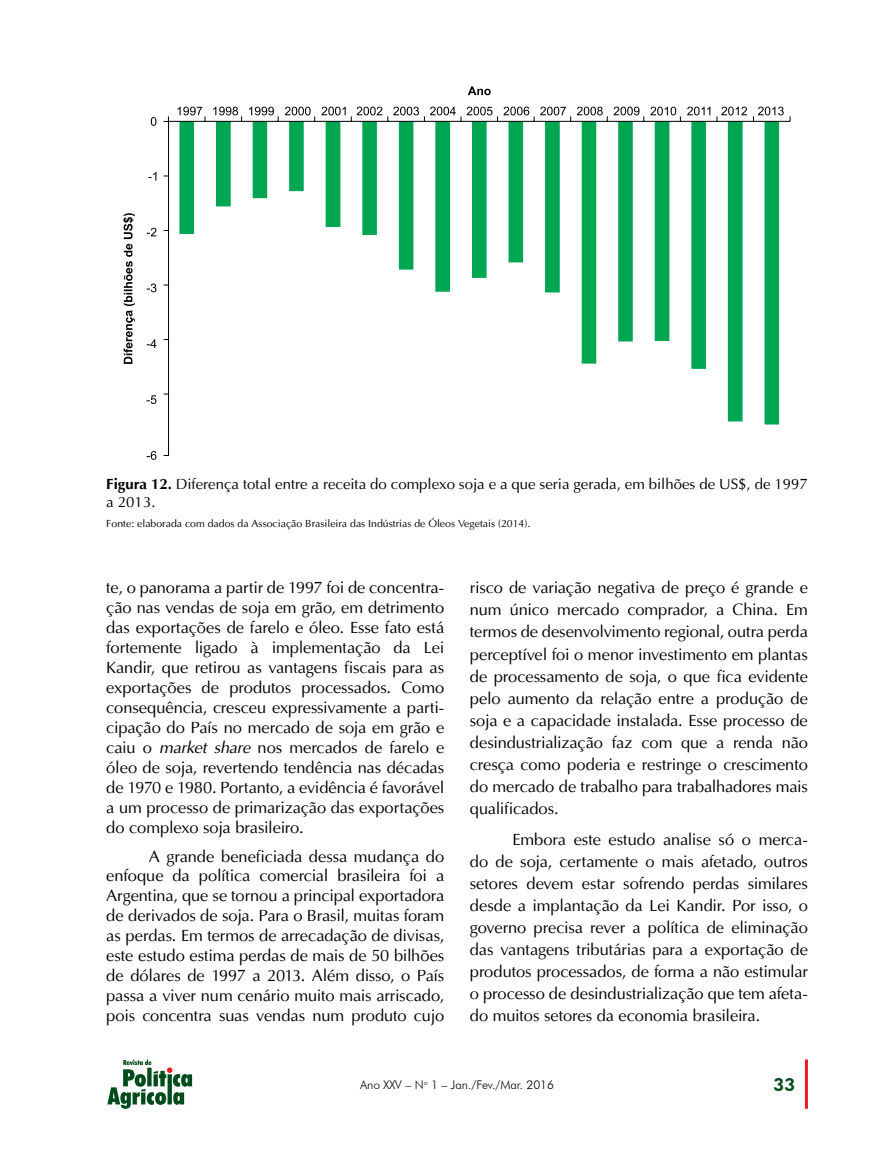
<style>
.page{position:relative;width:893px;height:1149px;background:#fff}
.page>*{position:absolute;margin:0;border:0;box-sizing:border-box;transform-origin:0 0}
.t1{font:800 18px "Futura BT";color:#004b1c}
.t2{font:16.5px/20px "Ottawa Plain";letter-spacing:-.01em;color:#000;text-align:justify}
.t3{font:15px/18px "Ottawa Plain";color:#000}
.t4{font:300 12px "Futura BT";color:#000}
.t5{font:10.5px "Ottawa Plain";color:#000}
.s1{font-family:"Ottawa";font-weight:700}
.s2{font-family:"Ottawa";font-style:italic}
</style>
<div class="page">
<hr style="left:805px;top:1059px;width:3px;height:49px;background:#ed1d24">
<svg style="left:107px;top:1059px;width:85px;height:49px"></svg>
<svg style="left:179px;top:122px;width:600px;height:302px"></svg>
<svg style="left:147px;top:451px;width:9px;height:8px"></svg>
<svg style="left:147px;top:395px;width:9px;height:9px"></svg>
<svg style="left:147px;top:339px;width:9px;height:9px"></svg>
<svg style="left:147px;top:283px;width:9px;height:9px"></svg>
<svg style="left:147px;top:228px;width:9px;height:8px"></svg>
<svg style="left:148px;top:172px;width:8px;height:8px"></svg>
<svg style="left:151px;top:117px;width:5px;height:9px"></svg>
<svg style="left:123px;top:213px;width:12px;height:151px"></svg>
<hr style="left:168px;top:121px;width:1px;height:335px;background:#000">
<svg style="left:468px;top:86px;width:23px;height:9px"></svg>
<svg style="left:687px;top:107px;width:23px;height:8px"></svg>
<hr style="left:169px;top:121px;width:621px;height:1px;background:#000">
<svg style="left:177px;top:107px;width:29px;height:14px"></svg>
<svg style="left:213px;top:107px;width:29px;height:14px"></svg>
<svg style="left:249px;top:107px;width:30px;height:14px"></svg>
<svg style="left:285px;top:107px;width:30px;height:14px"></svg>
<svg style="left:321px;top:107px;width:250px;height:14px"></svg>
<svg style="left:577px;top:107px;width:31px;height:14px"></svg>
<svg style="left:614px;top:107px;width:30px;height:14px"></svg>
<svg style="left:650px;top:107px;width:31px;height:14px"></svg>
<svg style="left:717px;top:107px;width:30px;height:14px"></svg>
<svg style="left:753px;top:107px;width:31px;height:14px"></svg>
<svg style="left:164px;top:116px;width:5px;height:6px"></svg>
<p class="t3" style="left:106px;top:474px;width:703px"><span class="s1">Figura 12.</span> Diferença total entre a receita do complexo soja e a que seria gerada, em bilhões de US$, de 1997 a 2013.</p>
<p class="t5" style="left:106px;top:517px;width:425px">Fonte: elaborada com dados da Associação Brasileira das Indústrias de Óleos Vegetais (2014).</p>
<p class="t2" style="left:106px;top:577px;width:340px">te, o panorama a partir de 1997 foi de concentra&shy;ção nas vendas de soja em grão, em detrimento das exportações de farelo e óleo. Esse fato está fortemente ligado à implementação da Lei Kandir, que retirou as vantagens fiscais para as exportações de produtos processados. Como consequência, cresceu expressivamente a parti&shy;cipação do País no mercado de soja em grão e caiu o <span class="s2">market share</span> nos mercados de farelo e óleo de soja, revertendo tendência nas décadas de 1970 e 1980. Portanto, a evidência é favorável a um processo de primarização das exportações do complexo soja brasileiro.</p>
<p class="t2" style="left:106px;top:845px;width:340px;text-indent:43px">A grande beneficiada dessa mudança do enfoque da política comercial brasileira foi a Argentina, que se tornou a principal exportadora de derivados de soja. Para o Brasil, muitas foram as perdas. Em termos de arrecadação de divisas, este estudo estima perdas de mais de 50 bilhões de dólares de 1997 a 2013. Além disso, o País passa a viver num cenário muito mais arriscado, pois concentra suas vendas num produto cujo</p>
<p class="t2" style="left:470px;top:576px;width:340px;line-height:22px">risco de variação negativa de preço é grande e num único mercado comprador, a China. Em termos de desenvolvimento regional, outra perda perceptível foi o menor investimento em plantas de processamento de soja, o que fica evidente pelo aumento da relação entre a produção de soja e a capacidade instalada. Esse processo de desindustrialização faz com que a renda não cresça como poderia e restringe o crescimento do mercado de trabalho para trabalhadores mais qualificados.</p>
<p class="t2" style="left:470px;top:827px;width:340px;line-height:22px;text-indent:43px">Embora este estudo analise só o merca&shy;do de soja, certamente o mais afetado, outros setores devem estar sofrendo perdas similares desde a implantação da Lei Kandir. Por isso, o governo precisa rever a política de eliminação das vantagens tributárias para a exportação de produtos processados, de forma a não estimular o processo de desindustrialização que tem afeta&shy;do muitos setores da economia brasileira.</p>
<p class="t4" style="left:360px;top:1076px;width:196px">Ano XXV – N<sup>o</sup> 1 – Jan./Fev./Mar. 2016</p>
<p class="t1" style="left:773px;top:1073px;width:24px">33</p>
</div>
